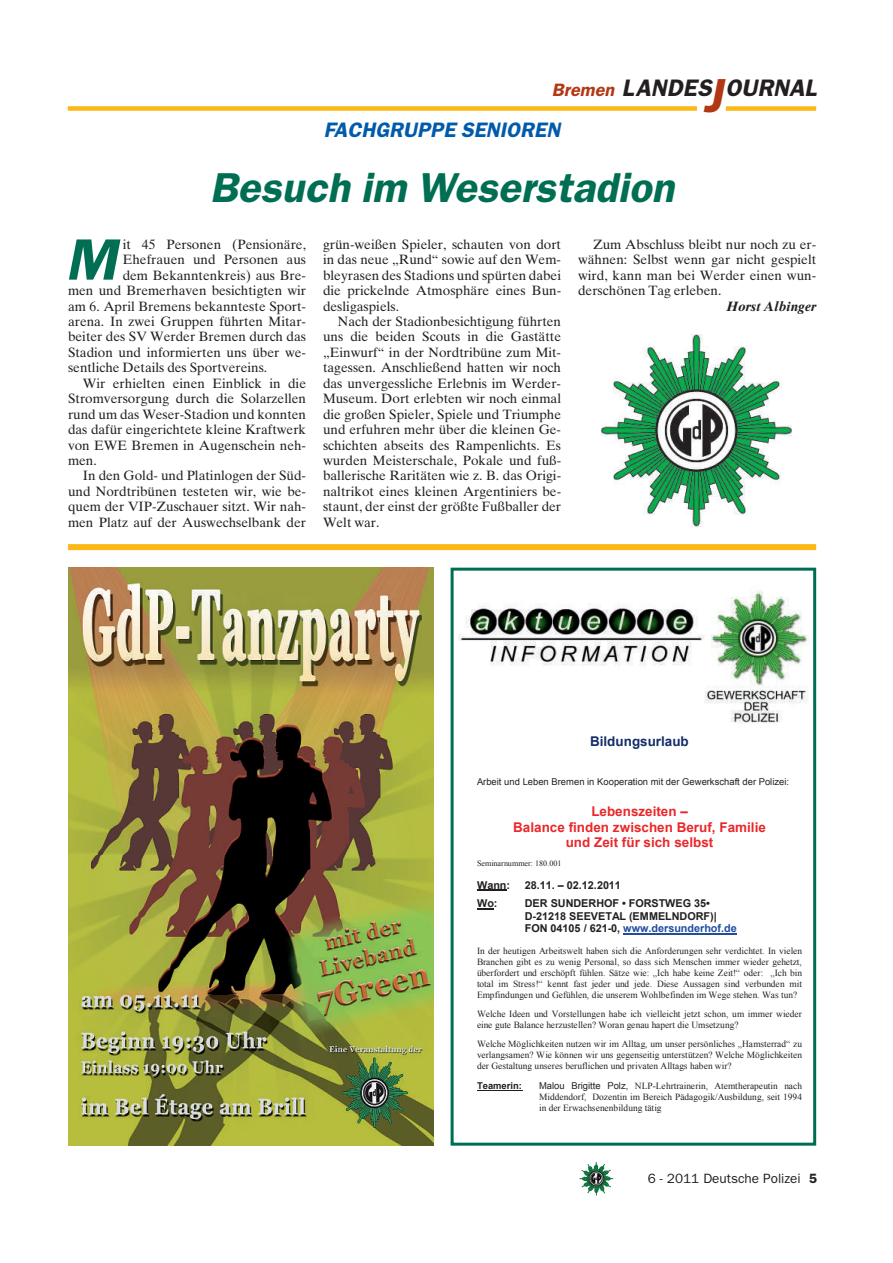
<style>
.page{position:relative;width:893px;height:1263px;background:#fff}
.page>*{position:absolute;margin:0;border:0;box-sizing:border-box;transform-origin:0 0}
.t1{font:58.5px "Franklin Gothic Demi Oblique OV IFMIAB";color:#006e53}
.t2{font:42px "Franklin Gothic Demi Oblique OV IFMIAB";letter-spacing:.005em;color:#006e53}
.t3{font:24px "Franklin Gothic Demi Oblique OV IFMIAB";letter-spacing:.005em;color:#231f20}
.t4{font:21px "Franklin Gothic Demi Oblique OV IFMIAB";letter-spacing:.005em;color:#015aaa}
.t5{font:18px "Franklin Gothic Demi Oblique OV IFMIAB";letter-spacing:.005em;color:#b23814}
.t6{font:13.5px/15.5px "Times Ten Roman OV CFMIAB";color:#231f20;text-align:justify}
.t7{font:13.5px/15.5px "Arial Bold MT OV ZHMIAB";color:#eb272b;text-align:center}
.t8{font:13.5px "Franklin Gothic Book OV GFMIAB";color:#231f20}
.t9{font:13.5px "Arial Bold MT OV ZHMIAB";color:#142c6a}
.t10{font:13.5px "Times Ten Bold Italic OV EFMIAB";color:#231f20}
.t11{font:10.8px/12.5px "Arial Bold MT OV ZHMIAB";letter-spacing:-.005em;color:#231f20}
.t12{font:9.45px/10.9px "Times New Roman PSMT OV PHMIAB";color:#231f20;text-align:justify}
.t13{font:9.45px "Arial MT OV LHMIAB";letter-spacing:-.005em;color:#231f20}
.t14{font:9.45px "Arial Bold MT OV ZHMIAB";letter-spacing:-.005em;color:#231f20}
.t15{font:8.1px "Times New Roman PSMT OV PHMIAB";color:#231f20}
.s1{font-size:48px;color:#b23814}
.s2{color:#214ca0}
.s3{font-family:"Arial MT OV LHMIAB"}
.s4{font-family:"Franklin Gothic Demi OV FFMIAB"}
</style>
<div class="page">
<img style="left:581px;top:1164px;width:32px;height:32px">
<div style="left:68px;top:106px;width:629px;height:5px;background:#fcb814"></div>
<div style="left:726px;top:106px;width:90px;height:5px;background:#fcb814"></div>
<img style="left:601px;top:335px;width:191px;height:192px">
<div style="left:68px;top:544px;width:748px;height:6px;background:#fcb814"></div>
<img style="left:68px;top:568px;width:366px;height:578px">
<img style="left:459px;top:590px;width:350px;height:133px">
<svg style="left:477px;top:890px;width:29px;height:1px"></svg>
<svg style="left:477px;top:909px;width:17px;height:1px"></svg>
<hr style="left:623px;top:933px;width:113px;height:2px;background:#214ca0">
<hr style="left:477px;top:1090px;width:45px;height:1px;background:#231f20">
<div style="left:451px;top:568px;width:365px;height:578px;border:3px solid #006e53"></div>
<h3 class="t5" style="left:552px;top:83px;width:64px">Bremen</h3>
<h3 class="t4" style="left:324px;top:121px;width:238px">FACHGRUPPE SENIOREN</h3>
<h3 class="t3" style="left:622px;top:79px;width:196px">LANDES<span class="s1">J</span> OURNAL</h3>
<h2 class="t2" style="left:210px;top:171px;width:466px">Besuch im Weserstadion</h2>
<h1 class="t1" style="left:65px;top:237px;width:53px">M</h1>
<p class="t6" style="left:123px;top:238px;width:185px">it 45 Personen (Pensionäre,</p>
<p class="t6" style="left:123px;top:253px;width:185px">Ehefrauen und Personen aus</p>
<p class="t6" style="left:123px;top:269px;width:185px">dem Bekanntenkreis) aus Bre-</p>
<p class="t6" style="left:68px;top:284px;width:240px">men und Bremerhaven besichtigten wir</p>
<p class="t6" style="left:68px;top:300px;width:240px">am 6. April Bremens bekannteste Sport-</p>
<p class="t6" style="left:68px;top:315px;width:240px">arena. In zwei Gruppen führten Mitar-</p>
<p class="t6" style="left:68px;top:330px;width:240px">beiter des SV Werder Bremen durch das</p>
<p class="t6" style="left:68px;top:346px;width:240px">Stadion und informierten uns über we-</p>
<p class="t6" style="left:68px;top:361px;width:201px">sentliche Details des Sportvereins.</p>
<p class="t6" style="left:83px;top:377px;width:225px">Wir erhielten einen Einblick in die</p>
<p class="t6" style="left:68px;top:392px;width:240px">Stromversorgung durch die Solarzellen</p>
<p class="t6" style="left:68px;top:408px;width:240px">rund um das Weser-Stadion und konnten</p>
<p class="t6" style="left:68px;top:423px;width:240px">das dafür eingerichtete kleine Kraftwerk</p>
<p class="t6" style="left:68px;top:439px;width:240px">von EWE Bremen in Augenschein neh-</p>
<p class="t6" style="left:68px;top:454px;width:30px">men.</p>
<p class="t6" style="left:83px;top:469px;width:225px">In den Gold- und Platinlogen der Süd-</p>
<p class="t6" style="left:68px;top:485px;width:240px">und Nordtribünen testeten wir, wie be-</p>
<p class="t6" style="left:68px;top:500px;width:240px">quem der VIP-Zuschauer sitzt. Wir nah-</p>
<p class="t6" style="left:68px;top:516px;width:239px">men Platz auf der Auswechselbank der</p>
<p class="t6" style="left:323px;top:238px;width:240px">grün-weißen Spieler, schauten von dort in das neue „Rund“ sowie auf den Wem&shy;bleyrasen des Stadions und spürten dabei die prickelnde Atmosphäre eines Bun&shy;desligaspiels.</p>
<p class="t6" style="left:323px;top:315px;width:240px;text-indent:15px">Nach der Stadionbesichtigung führten uns die beiden Scouts in die Gastätte „Einwurf“ in der Nordtribüne zum Mit&shy;tagessen. Anschließend hatten wir noch das unvergessliche Erlebnis im Werder-Museum. Dort erlebten wir noch einmal die großen Spieler, Spiele und Triumphe und erfuhren mehr über die kleinen Ge&shy;schichten abseits des Rampenlichts. Es wurden Meisterschale, Pokale und fuß&shy;ballerische Raritäten wie z. B. das Origi&shy;naltrikot eines kleinen Argentiniers be&shy;staunt, der einst der größte Fußballer der Welt war.</p>
<p class="t6" style="left:578px;top:238px;width:240px;text-indent:15px">Zum Abschluss bleibt nur noch zu er&shy;wähnen: Selbst wenn gar nicht gespielt wird, kann man bei Werder einen wun&shy;derschönen Tag erleben.</p>
<p class="t10" style="left:727px;top:301px;width:91px">Horst Albinger</p>
<p class="t9" style="left:590px;top:734px;width:100px">Bildungsurlaub</p>
<p class="t13" style="left:477px;top:776px;width:314px">Arbeit und Leben Bremen in Kooperation mit der Gewerkschaft der Polizei:</p>
<p class="t7" style="left:513px;top:804px;width:254px">Lebenszeiten –<br>Balance finden zwischen Beruf, Familie und Zeit für sich selbst</p>
<p class="t15" style="left:477px;top:859px;width:86px">Seminarnummer: 180.001</p>
<p class="t11" style="left:477px;top:879px;width:35px">Wann:</p>
<p class="t11" style="left:525px;top:879px;width:98px">28.11. – 02.12.2011</p>
<p class="t11" style="left:477px;top:897px;width:22px">Wo:</p>
<p class="t11" style="left:525px;top:897px;width:214px">DER SUNDERHOF • FORSTWEG 35•<br>D-21218 SEEVETAL (EMMELNDORF)|<br>FON 04105 / 621-0, <span class="s2">www.dersunderhof.de</span></p>
<p class="t12" style="left:477px;top:946px;width:327px">In der heutigen Arbeitswelt haben sich die Anforderungen sehr verdichtet. In vielen Branchen gibt es zu wenig Personal, so dass sich Menschen immer wieder gehetzt, überfordert und erschöpft fühlen. Sätze wie: „Ich habe keine Zeit!“ oder: „Ich bin total im Stress!“ kennt fast jeder und jede. Diese Aussagen sind verbunden mit Empfindungen und Gefühlen, die unserem Wohlbefinden im Wege stehen. Was tun?</p>
<p class="t12" style="left:477px;top:1009px;width:326px">Welche Ideen und Vorstellungen habe ich vielleicht jetzt schon, um immer wieder eine gute Balance herzustellen? Woran genau hapert die Umsetzung?</p>
<p class="t12" style="left:477px;top:1039px;width:327px">Welche Möglichkeiten nutzen wir im Alltag, um unser persönliches „Hamsterrad“ zu verlangsamen? Wie können wir uns gegenseitig unterstützen? Welche Möglichkeiten der Gestaltung unseres beruflichen und privaten Alltags haben wir?</p>
<p class="t14" style="left:477px;top:1081px;width:46px">Teamerin:</p>
<p class="t12" style="left:539px;top:1081px;width:264px"><span class="s3">Malou Brigitte Polz,</span> NLP-Lehrtrainerin, Atemtherapeutin nach Middendorf, Dozentin im Bereich Pädagogik/Ausbildung, seit 1994 in der Erwachsenenbildung tätig</p>
<p class="t8" style="left:648px;top:1173px;width:171px">6 - 2011 Deutsche Polizei <span class="s4">5</span></p>
</div>
